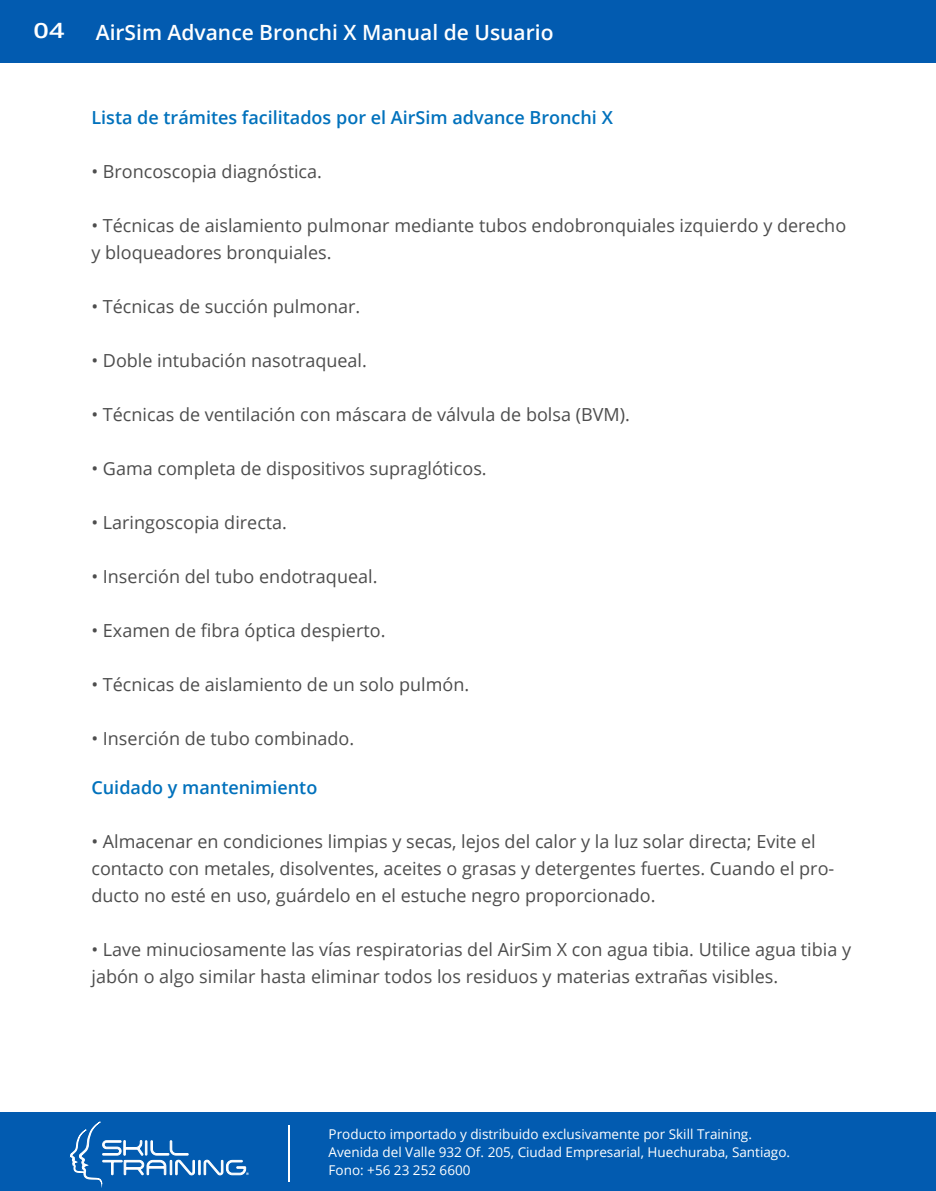
<style>
.page{position:relative;width:936px;height:1191px;background:#fff}
.page>*{position:absolute;margin:0;border:0;box-sizing:border-box;transform-origin:0 0}
.t1{font:600 21.15px "Open Sans";color:#fff;scale:1.28 1}
.t2{font:600 21px "Open Sans";color:#fff}
.t3{font:18px/27px "Open Sans";color:#4d4d4d}
.t4{font:600 18px "Open Sans";color:#0071bc}
.t5{font:13.5px/18px "Open Sans";color:#fff}
</style>
<div class="page">
<div style="left:0;top:0;width:935px;height:62px;background:#025bb0"></div>
<div style="left:0;top:1112px;width:935px;height:79px;background:#025bb0"></div>
<svg style="left:70px;top:1121px;width:179px;height:63px"></svg>
<hr style="left:288px;top:1125px;width:2px;height:56px;background:#fff">
<p class="t1" style="left:34px;top:16px;width:26px">04</p>
<p class="t2" style="left:96px;top:18px;width:459px">AirSim Advance Bronchi X Manual de Usuario</p>
<p class="t4" style="left:91px;top:105px;width:523px">Lista de trámites facilitados por el AirSim advance Bronchi X</p>
<p class="t3" style="left:91px;top:158px;width:232px">• Broncoscopia diagnóstica.</p>
<p class="t3" style="left:91px;top:212px;width:756px">• Técnicas de aislamiento pulmonar mediante tubos endobronquiales izquierdo y derecho y bloqueadores bronquiales.</p>
<p class="t3" style="left:91px;top:293px;width:270px">• Técnicas de succión pulmonar.</p>
<p class="t3" style="left:91px;top:347px;width:277px">• Doble intubación nasotraqueal.</p>
<p class="t3" style="left:91px;top:401px;width:540px">• Técnicas de ventilación con máscara de válvula de bolsa (BVM).</p>
<p class="t3" style="left:91px;top:455px;width:397px">• Gama completa de dispositivos supraglóticos.</p>
<p class="t3" style="left:91px;top:509px;width:197px">• Laringoscopia directa.</p>
<p class="t3" style="left:91px;top:563px;width:287px">• Inserción del tubo endotraqueal.</p>
<p class="t3" style="left:91px;top:617px;width:295px">• Examen de fibra óptica despierto.</p>
<p class="t3" style="left:91px;top:671px;width:379px">• Técnicas de aislamiento de un solo pulmón.</p>
<p class="t3" style="left:91px;top:725px;width:264px">• Inserción de tubo combinado.</p>
<p class="t4" style="left:91px;top:775px;width:227px">Cuidado y mantenimiento</p>
<p class="t3" style="left:91px;top:827px;width:744px">• Almacenar en condiciones limpias y secas, lejos del calor y la luz solar directa; Evite el contacto con metales, disolventes, aceites o grasas y detergentes fuertes. Cuando el pro&shy;ducto no esté en uso, guárdelo en el estuche negro proporcionado.</p>
<p class="t3" style="left:91px;top:935px;width:761px">• Lave minuciosamente las vías respiratorias del AirSim X con agua tibia. Utilice agua tibia y jabón o algo similar hasta eliminar todos los residuos y materias extrañas visibles.</p>
<p class="t5" style="left:328px;top:1124px;width:463px">Producto importado y distribuido exclusivamente por Skill Training.<br>Avenida del Valle 932 Of. 205, Ciudad Empresarial, Huechuraba, Santiago.<br>Fono: +56 23 252 6600</p>
</div>
